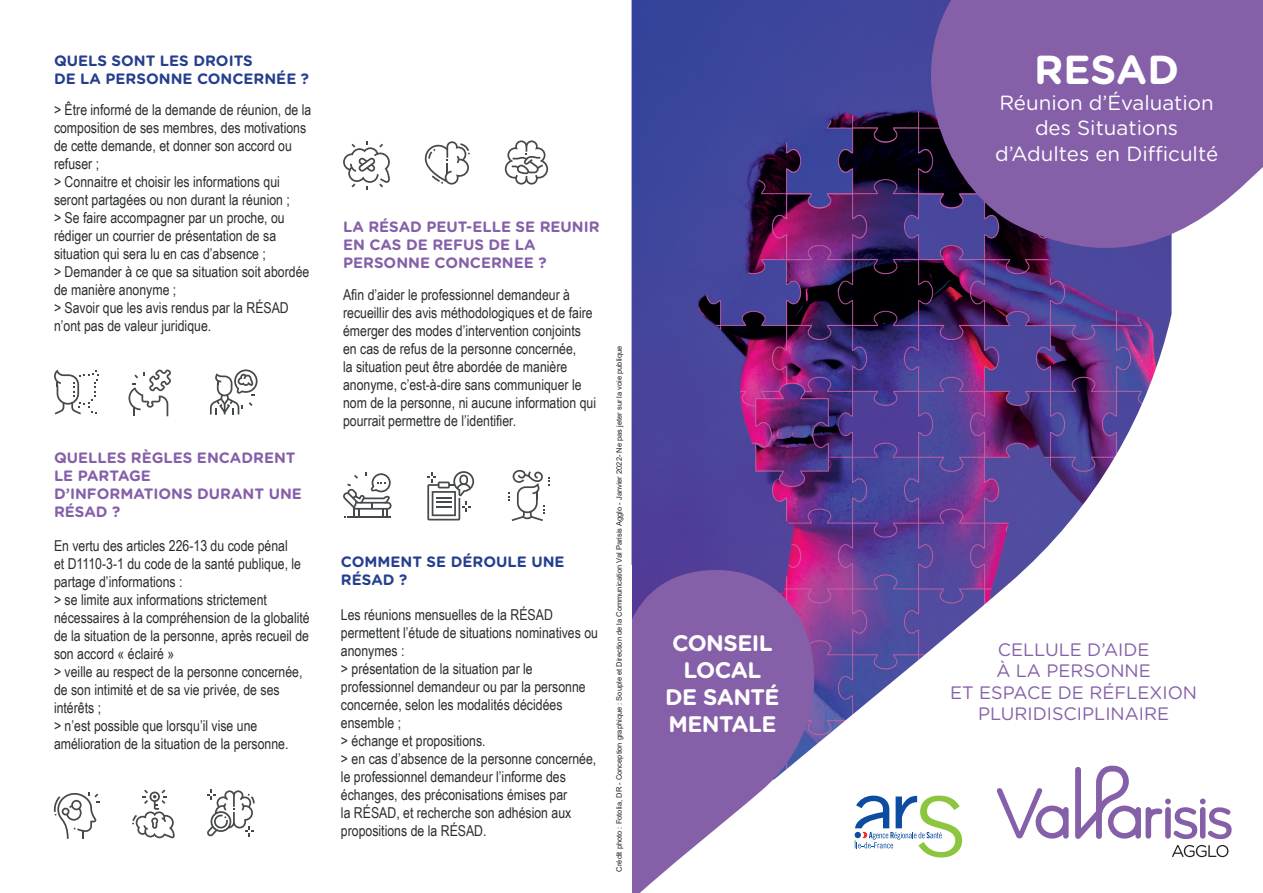
<style>
.page{position:relative;width:1263px;height:893px;background:#fff}
.page>*{position:absolute;margin:0;border:0;box-sizing:border-box;transform-origin:0 0}
.t1{font:700 40.5px "Gotham Rounded";color:#fff}
.t2{font:700 22.5px/27px "Gotham Rounded";letter-spacing:-.025em;color:#fff;text-align:center}
.t3{font:20.55px/25.5px "Gotham Rounded";color:#fff;text-align:center}
.t4{font:18px/21.6px "Gotham Rounded";color:#8560a9;text-align:center}
.t5{font:15px/18px "Arial Narrow";color:#292d2f}
.t6{font:700 15px/18px "Gotham Rounded";color:#8560a9}
.t7{font:700 15px/18px "Gotham Rounded";color:#253f8e}
.t8{font:7.5px "Arial";color:#231f20}
</style>
<div class="page">
<img style="left:632px;top:0;width:539px;height:766px">
<svg style="left:902px;top:0;width:361px;height:264px;background:#7c5fa1"></svg>
<svg style="left:632px;top:570px;width:218px;height:323px;fill:#8560a9"></svg>
<svg style="left:997px;top:788px;width:72px;height:51px"></svg>
<svg style="left:1075px;top:766px;width:157px;height:91px"></svg>
<svg style="left:854px;top:796px;width:108px;height:61px"></svg>
<svg style="left:54px;top:370px;width:45px;height:44px"></svg>
<svg style="left:128px;top:369px;width:43px;height:47px"></svg>
<svg style="left:210px;top:369px;width:48px;height:45px"></svg>
<svg style="left:343px;top:472px;width:49px;height:46px"></svg>
<svg style="left:427px;top:471px;width:47px;height:49px"></svg>
<svg style="left:508px;top:470px;width:42px;height:51px"></svg>
<svg style="left:54px;top:792px;width:46px;height:47px"></svg>
<svg style="left:132px;top:789px;width:43px;height:49px"></svg>
<svg style="left:207px;top:789px;width:48px;height:47px"></svg>
<svg style="left:343px;top:141px;width:47px;height:49px"></svg>
<svg style="left:425px;top:141px;width:45px;height:44px"></svg>
<svg style="left:505px;top:140px;width:43px;height:45px"></svg>
<p class="t7" style="left:54px;top:51px;width:257px">QUELS SONT LES DROITS<br>DE LA PERSONNE CONCERNÉE ?</p>
<p class="t5" style="left:54px;top:100px;width:259px">&gt; Être informé de la demande de réunion, de la composition de ses membres, des motivations de cette demande, et donner son accord ou refuser ;<br>&gt; Connaitre et choisir les informations qui seront partagées ou non durant la réunion ;<br>&gt; Se faire accompagner par un proche, ou rédiger un courrier de présentation de sa situation qui sera lu en cas d’absence ;<br>&gt; Demander à ce que sa situation soit abordée de manière anonyme ;<br>&gt; Savoir que les avis rendus par la RÉSAD n’ont pas de valeur juridique.</p>
<p class="t6" style="left:54px;top:448px;width:249px">QUELLES RÈGLES ENCADRENT<br>LE PARTAGE<br>D’INFORMATIONS DURANT UNE<br>RÉSAD ?</p>
<p class="t5" style="left:54px;top:536px;width:257px">En vertu des articles 226-13 du code pénal<br>et D1110-3-1 du code de la santé publique, le partage d’informations :<br>&gt; se limite aux informations strictement nécessaires à la compréhension de la globalité de la situation de la personne, après recueil de son accord « éclairé »<br>&gt; veille au respect de la personne concernée, de son intimité et de sa vie privée, de ses intérêts ;<br>&gt; n’est possible que lorsqu’il vise une amélioration de la situation de la personne.</p>
<p class="t6" style="left:343px;top:217px;width:258px">LA RÉSAD PEUT-ELLE SE REUNIR<br>EN CAS DE REFUS DE LA<br>PERSONNE CONCERNEE ?</p>
<p class="t5" style="left:343px;top:285px;width:254px">Afin d’aider le professionnel demandeur à recueillir des avis méthodologiques et de faire émerger des modes d’intervention conjoints en cas de refus de la personne concernée,<br>la situation peut être abordée de manière anonyme, c’est-à-dire sans communiquer le nom de la personne, ni aucune information qui pourrait permettre de l’identifier.</p>
<p class="t7" style="left:341px;top:552px;width:225px">COMMENT SE DÉROULE UNE<br>RÉSAD ?</p>
<p class="t5" style="left:341px;top:605px;width:259px">Les réunions mensuelles de la RÉSAD permettent l’étude de situations nominatives ou anonymes :<br>&gt; présentation de la situation par le professionnel demandeur ou par la personne concernée, selon les modalités décidées ensemble ;<br>&gt; échange et propositions.<br>&gt; en cas d’absence de la personne concernée, le professionnel demandeur l’informe des échanges, des préconisations émises par<br>la RÉSAD, et recherche son adhésion aux propositions de la RÉSAD.</p>
<p class="t8" style="left:614px;top:871px;width:527px;rotate:-90deg">Crédit photo : Fotolia, DR - Conception graphique : Souple et Direction de la Communication Val Parisis Agglo - Janvier 2022- Ne pas jeter sur la voie publique</p>
<h2 class="t2" style="left:665px;top:629px;width:116px">CONSEIL<br>LOCAL<br>DE SANTÉ<br>MENTALE</h2>
<h1 class="t1" style="left:1034px;top:40px;width:146px">RESAD</h1>
<h3 class="t3" style="left:995px;top:89px;width:225px">Réunion d’Évaluation des Situations d’Adultes en Difficulté</h3>
<p class="t4" style="left:950px;top:638px;width:249px">CELLULE D’AIDE<br>À LA PERSONNE<br>ET ESPACE DE RÉFLEXION<br>PLURIDISCIPLINAIRE</p>
</div>
